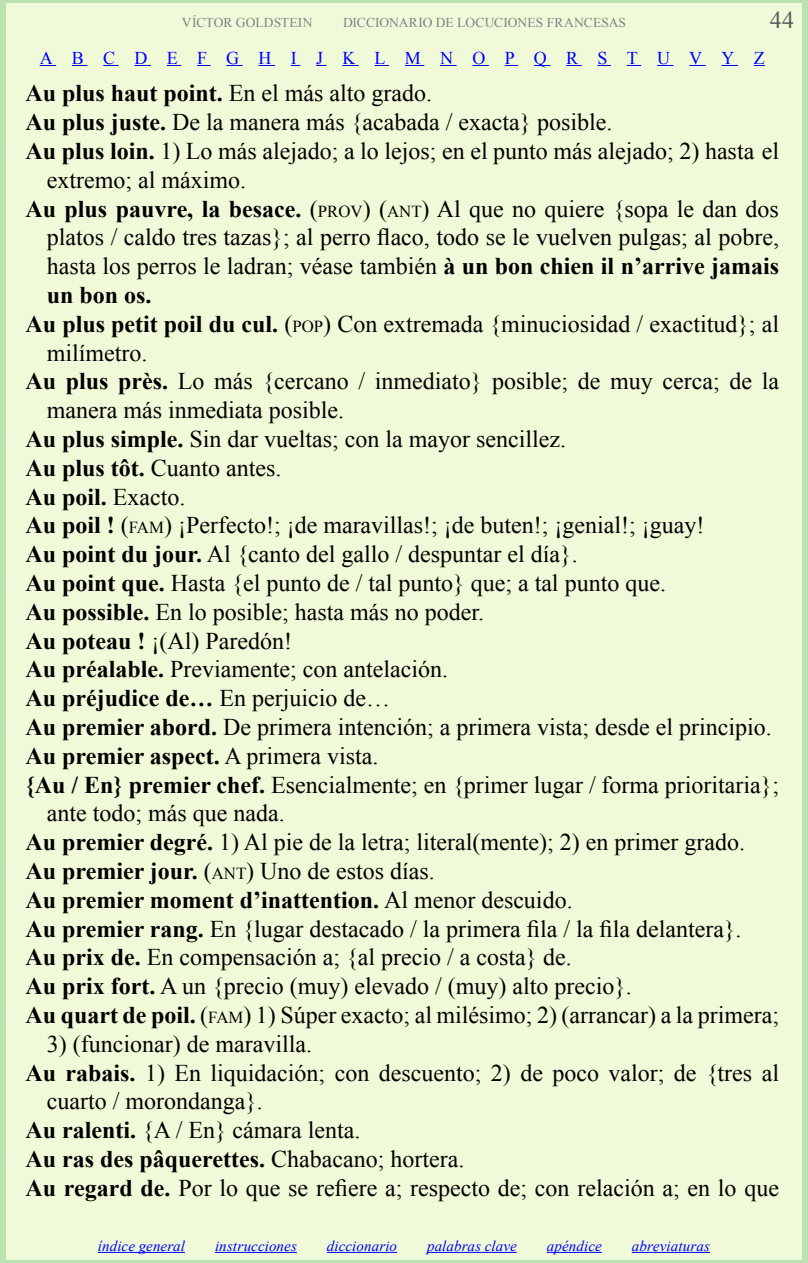
<style>
.page{position:relative;width:808px;height:1263px;background:#f0fad8}
.page>*{position:absolute;margin:0;border:0;box-sizing:border-box;transform-origin:0 0}
.t1{font:24px "Times New Roman";color:#000}
.t2{font:700 24px "Times New Roman";color:#000}
.t3{font:24px "Times New Roman";color:#58595b}
.t4{font:18px "Times New Roman";color:#00f}
.t5{font:italic 15px "Times New Roman";letter-spacing:.005em;color:#00f}
.t6{font:13.5px "Times New Roman";letter-spacing:.005em;color:#808285}
.s1{font-weight:700}
.s2{font-size:16.8px}
.s3{font-weight:400}
</style>
<div class="page">
<svg style="left:40px;top:65px;width:16px;height:1px"></svg>
<svg style="left:72px;top:65px;width:15px;height:1px"></svg>
<svg style="left:103px;top:65px;width:16px;height:1px"></svg>
<svg style="left:135px;top:65px;width:16px;height:1px"></svg>
<svg style="left:167px;top:65px;width:14px;height:1px"></svg>
<svg style="left:197px;top:65px;width:13px;height:1px"></svg>
<svg style="left:226px;top:65px;width:17px;height:1px"></svg>
<svg style="left:259px;top:65px;width:16px;height:1px"></svg>
<svg style="left:342px;top:65px;width:17px;height:1px"></svg>
<svg style="left:375px;top:65px;width:14px;height:1px"></svg>
<svg style="left:405px;top:65px;width:19px;height:1px"></svg>
<svg style="left:440px;top:65px;width:17px;height:1px"></svg>
<svg style="left:472px;top:65px;width:17px;height:1px"></svg>
<svg style="left:505px;top:65px;width:13px;height:1px"></svg>
<svg style="left:534px;top:65px;width:16px;height:1px"></svg>
<svg style="left:566px;top:65px;width:16px;height:1px"></svg>
<svg style="left:597px;top:65px;width:14px;height:1px"></svg>
<svg style="left:627px;top:65px;width:14px;height:1px"></svg>
<svg style="left:657px;top:65px;width:16px;height:1px"></svg>
<svg style="left:689px;top:65px;width:17px;height:1px"></svg>
<svg style="left:721px;top:65px;width:17px;height:1px"></svg>
<hr style="left:98px;top:1252px;width:87px;height:1px;background:#00f">
<hr style="left:215px;top:1252px;width:82px;height:1px;background:#00f">
<hr style="left:327px;top:1252px;width:70px;height:1px;background:#00f">
<hr style="left:427px;top:1252px;width:90px;height:1px;background:#00f">
<hr style="left:547px;top:1252px;width:55px;height:1px;background:#00f">
<hr style="left:632px;top:1252px;width:78px;height:1px;background:#00f">
<p class="t3" style="left:770px;top:4px;width:26px">44</p>
<p class="t6" style="left:182px;top:14px;width:132px">VÍCTOR GOLDSTEIN</p>
<p class="t6" style="left:343px;top:14px;width:284px">DICCIONARIO DE LOCUCIONES FRANCESAS</p>
<p class="t4" style="left:40px;top:45px;width:726px">A B C D E F G H I J K L M N O P Q R S T U V Y Z</p>
<p class="t1" style="left:26px;top:77px;width:408px"><span class="s1">Au plus haut point.</span> En el más alto grado.</p>
<p class="t1" style="left:26px;top:106px;width:588px"><span class="s1">Au plus juste.</span> De la manera más {acabada / exacta} posible.</p>
<p class="t1" style="left:26px;top:135px;width:755px"><span class="s1">Au plus loin.</span> 1) Lo más alejado; a lo lejos; en el punto más alejado; 2) hasta el</p>
<p class="t1" style="left:47px;top:164px;width:201px">extremo; al máximo.</p>
<p class="t1" style="left:26px;top:192px;width:755px"><span class="s1">Au plus pauvre, la besace.</span> (<span class="s2">PROV</span>) (<span class="s2">ANT</span>) Al que no quiere {sopa le dan dos</p>
<p class="t1" style="left:47px;top:221px;width:734px">platos / caldo tres tazas}; al perro flaco, todo se le vuelven pulgas; al pobre,</p>
<p class="t1" style="left:47px;top:250px;width:734px">hasta los perros le ladran; véase también <span class="s1">à un bon chien il n’arrive jamais</span></p>
<p class="t2" style="left:47px;top:278px;width:106px">un bon os.</p>
<p class="t1" style="left:26px;top:308px;width:755px"><span class="s1">Au plus petit poil du cul.</span> (<span class="s2">POP</span>) Con extremada {minuciosidad / exactitud}; al</p>
<p class="t1" style="left:47px;top:336px;width:102px">milímetro.</p>
<p class="t1" style="left:26px;top:365px;width:755px"><span class="s1">Au plus près.</span> Lo más {cercano / inmediato} posible; de muy cerca; de la</p>
<p class="t1" style="left:47px;top:394px;width:299px">manera más inmediata posible.</p>
<p class="t1" style="left:26px;top:423px;width:542px"><span class="s1">Au plus simple.</span> Sin dar vueltas; con la mayor sencillez.</p>
<p class="t1" style="left:26px;top:452px;width:258px"><span class="s1">Au plus tôt.</span> Cuanto antes.</p>
<p class="t2" style="left:26px;top:480px;width:162px">Au poil. <span class="s3">Exacto.</span></p>
<p class="t1" style="left:26px;top:509px;width:680px"><span class="s1">Au poil !</span> (<span class="s2">FAM</span>) ¡Perfecto!; ¡de maravillas!; ¡de buten!; ¡genial!; ¡guay!</p>
<p class="t1" style="left:26px;top:538px;width:554px"><span class="s1">Au point du jour.</span> Al {canto del gallo / despuntar el día}.</p>
<p class="t1" style="left:26px;top:567px;width:642px"><span class="s1">Au point que.</span> Hasta {el punto de / tal punto} que; a tal punto que.</p>
<p class="t1" style="left:26px;top:596px;width:460px"><span class="s1">Au possible.</span> En lo posible; hasta más no poder.</p>
<p class="t1" style="left:26px;top:624px;width:268px"><span class="s1">Au poteau !</span> ¡(Al) Paredón!</p>
<p class="t1" style="left:26px;top:653px;width:424px"><span class="s1">Au préalable.</span> Previamente; con antelación.</p>
<p class="t2" style="left:26px;top:681px;width:366px">Au préjudice de… <span class="s3">En perjuicio de…</span></p>
<p class="t1" style="left:26px;top:711px;width:748px"><span class="s1">Au premier abord.</span> De primera intención; a primera vista; desde el principio.</p>
<p class="t2" style="left:26px;top:739px;width:355px">Au premier aspect. <span class="s3">A primera vista.</span></p>
<p class="t1" style="left:26px;top:768px;width:755px"><span class="s1">{Au / En} premier chef.</span> Esencialmente; en {primer lugar / forma prioritaria};</p>
<p class="t1" style="left:47px;top:797px;width:239px">ante todo; más que nada.</p>
<p class="t1" style="left:26px;top:826px;width:721px"><span class="s1">Au premier degré.</span> 1) Al pie de la letra; literal(mente); 2) en primer grado.</p>
<p class="t1" style="left:26px;top:855px;width:411px"><span class="s1">Au premier jour.</span> (<span class="s2">ANT</span>) Uno de estos días.</p>
<p class="t2" style="left:26px;top:883px;width:549px">Au premier moment d’inattention. <span class="s3">Al menor descuido.</span></p>
<p class="t1" style="left:26px;top:912px;width:718px"><span class="s1">Au premier rang.</span> En {lugar destacado / la primera fila / la fila delantera}.</p>
<p class="t1" style="left:26px;top:941px;width:548px"><span class="s1">Au prix de.</span> En compensación a; {al precio / a costa} de.</p>
<p class="t1" style="left:26px;top:970px;width:608px"><span class="s1">Au prix fort.</span> A un {precio (muy) elevado / (muy) alto precio}.</p>
<p class="t1" style="left:26px;top:999px;width:755px"><span class="s1">Au quart de poil.</span> (<span class="s2">FAM</span>) 1) Súper exacto; al milésimo; 2) (arrancar) a la primera;</p>
<p class="t1" style="left:47px;top:1028px;width:267px">3) (funcionar) de maravilla.</p>
<p class="t1" style="left:26px;top:1056px;width:755px"><span class="s1">Au rabais.</span> 1) En liquidación; con descuento; 2) de poco valor; de {tres al</p>
<p class="t1" style="left:47px;top:1085px;width:218px">cuarto / morondanga}.</p>
<p class="t1" style="left:26px;top:1114px;width:336px"><span class="s1">Au ralenti.</span> {A / En} cámara lenta.</p>
<p class="t2" style="left:26px;top:1142px;width:440px">Au ras des pâquerettes. <span class="s3">Chabacano; hortera.</span></p>
<p class="t1" style="left:26px;top:1172px;width:755px"><span class="s1">Au regard de.</span> Por lo que se refiere a; respecto de; con relación a; en lo que</p>
<p class="t5" style="left:98px;top:1235px;width:89px">índice general</p>
<p class="t5" style="left:215px;top:1235px;width:83px">instrucciones</p>
<p class="t5" style="left:327px;top:1235px;width:72px">diccionario</p>
<p class="t5" style="left:427px;top:1235px;width:91px">palabras clave</p>
<p class="t5" style="left:547px;top:1235px;width:56px">apéndice</p>
<p class="t5" style="left:632px;top:1235px;width:80px">abreviaturas</p>
</div>
